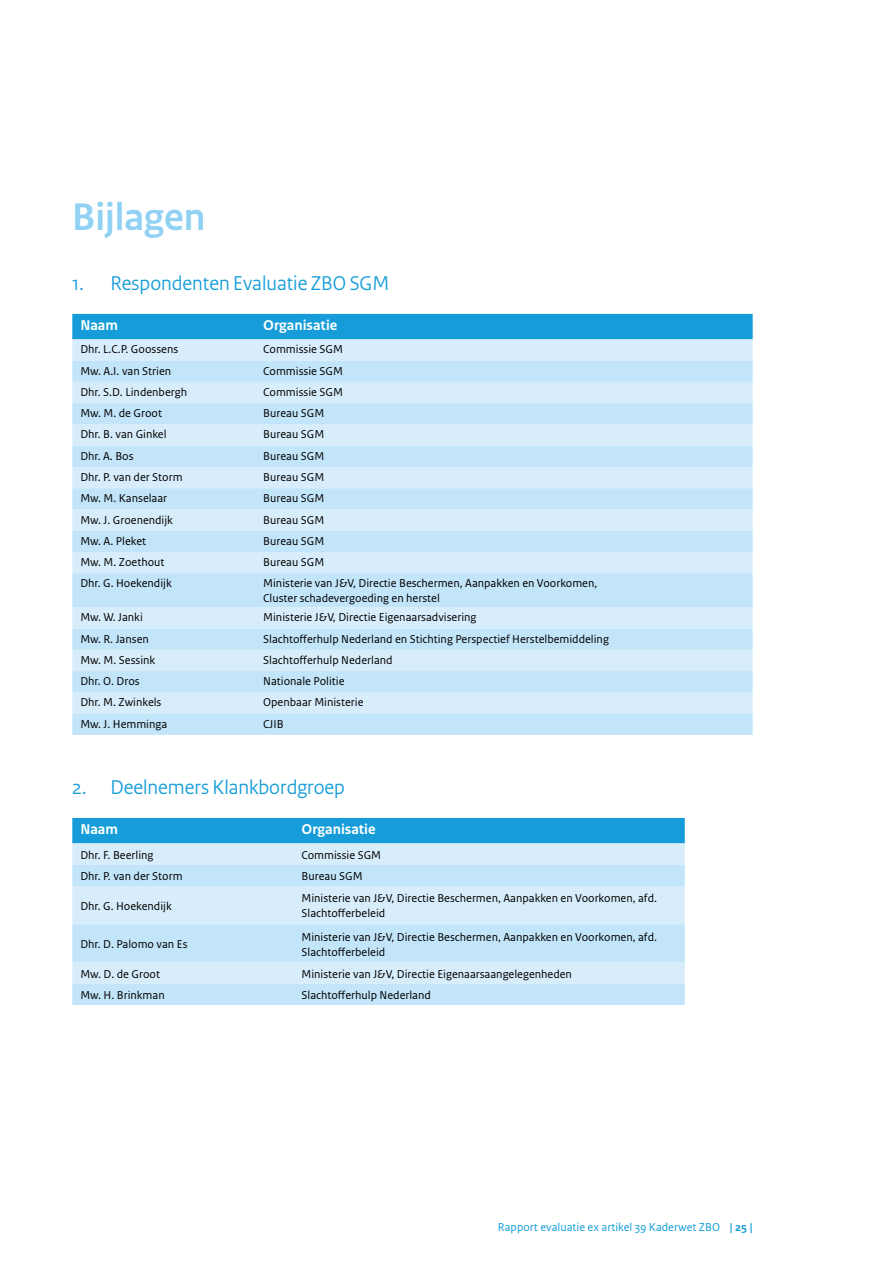
<style>
.page{position:relative;width:893px;height:1263px;background:#fff}
.page>*{position:absolute;margin:0;border:0;box-sizing:border-box;transform-origin:0 0}
.t1{font:700 40.5px "Rijksoverheid Sans Heading";color:#91d2f4}
.t2{font:21px "Rijksoverheid Sans Heading";color:#169dd9}
.t3{font:700 15px "Rijksoverheid Sans Text";color:#fff}
.t4{font:12px/15px "Rijksoverheid Sans Text";color:#000}
.t5{font:12px "Rijksoverheid Sans Text";color:#169dd9}
.s1{font-weight:700}
</style>
<div class="page">
<div style="left:72px;top:314px;width:681px;height:25px;background:#169dd9"></div>
<div style="left:72px;top:339px;width:681px;height:22px;background:#d8edfb"></div>
<svg style="left:72px;top:361px;width:681px;height:374px;background:#cce8f9"></svg>
<div style="left:72px;top:818px;width:613px;height:25px;background:#169dd9"></div>
<div style="left:72px;top:843px;width:613px;height:22px;background:#d8edfb"></div>
<svg style="left:72px;top:865px;width:613px;height:140px;background:#cce8f9"></svg>
<h1 class="t1" style="left:72px;top:194px;width:135px">Bijlagen</h1>
<h2 class="t2" style="left:72px;top:271px;width:318px">1. Respondenten Evaluatie ZBO SGM</h2>
<p class="t3" style="left:80px;top:317px;width:39px">Naam</p>
<p class="t3" style="left:263px;top:317px;width:76px">Organisatie</p>
<p class="t4" style="left:80px;top:342px;width:99px">Dhr. L.C.P. Goossens</p>
<p class="t4" style="left:263px;top:342px;width:81px">Commissie SGM</p>
<p class="t4" style="left:80px;top:363px;width:92px">Mw. A.I. van Strien</p>
<p class="t4" style="left:263px;top:363px;width:81px">Commissie SGM</p>
<p class="t4" style="left:80px;top:385px;width:108px">Dhr. S.D. Lindenbergh</p>
<p class="t4" style="left:263px;top:385px;width:81px">Commissie SGM</p>
<p class="t4" style="left:80px;top:406px;width:83px">Mw. M. de Groot</p>
<p class="t4" style="left:263px;top:406px;width:63px">Bureau SGM</p>
<p class="t4" style="left:80px;top:427px;width:88px">Dhr. B. van Ginkel</p>
<p class="t4" style="left:263px;top:427px;width:63px">Bureau SGM</p>
<p class="t4" style="left:80px;top:448px;width:55px">Dhr. A. Bos</p>
<p class="t4" style="left:263px;top:448px;width:63px">Bureau SGM</p>
<p class="t4" style="left:80px;top:470px;width:104px">Dhr. P. van der Storm</p>
<p class="t4" style="left:263px;top:470px;width:63px">Bureau SGM</p>
<p class="t4" style="left:80px;top:491px;width:88px">Mw. M. Kanselaar</p>
<p class="t4" style="left:263px;top:491px;width:63px">Bureau SGM</p>
<p class="t4" style="left:80px;top:512px;width:94px">Mw. J. Groenendijk</p>
<p class="t4" style="left:263px;top:512px;width:63px">Bureau SGM</p>
<p class="t4" style="left:80px;top:533px;width:67px">Mw. A. Pleket</p>
<p class="t4" style="left:263px;top:533px;width:63px">Bureau SGM</p>
<p class="t4" style="left:80px;top:555px;width:86px">Mw. M. Zoethout</p>
<p class="t4" style="left:263px;top:555px;width:63px">Bureau SGM</p>
<p class="t4" style="left:80px;top:576px;width:93px">Dhr. G. Hoekendijk</p>
<p class="t4" style="left:263px;top:576px;width:336px">Ministerie van J&amp;V, Directie Beschermen, Aanpakken en Voorkomen,<br>Cluster schadevergoeding en herstel</p>
<p class="t4" style="left:80px;top:610px;width:64px">Mw. W. Janki</p>
<p class="t4" style="left:263px;top:610px;width:215px">Ministerie J&amp;V, Directie Eigenaarsadvisering</p>
<p class="t4" style="left:80px;top:631px;width:70px">Mw. R. Jansen</p>
<p class="t4" style="left:263px;top:631px;width:347px">Slachtofferhulp Nederland en Stichting Perspectief Herstelbemiddeling</p>
<p class="t4" style="left:80px;top:653px;width:76px">Mw. M. Sessink</p>
<p class="t4" style="left:263px;top:653px;width:131px">Slachtofferhulp Nederland</p>
<p class="t4" style="left:80px;top:674px;width:61px">Dhr. O. Dros</p>
<p class="t4" style="left:263px;top:674px;width:83px">Nationale Politie</p>
<p class="t4" style="left:80px;top:695px;width:83px">Dhr. M. Zwinkels</p>
<p class="t4" style="left:263px;top:695px;width:102px">Openbaar Ministerie</p>
<p class="t4" style="left:80px;top:716px;width:88px">Mw. J. Hemminga</p>
<p class="t4" style="left:263px;top:716px;width:22px">CJIB</p>
<h2 class="t2" style="left:72px;top:775px;width:274px">2. Deelnemers Klankbordgroep</h2>
<p class="t3" style="left:80px;top:821px;width:39px">Naam</p>
<p class="t3" style="left:301px;top:821px;width:76px">Organisatie</p>
<p class="t4" style="left:80px;top:848px;width:75px">Dhr. F. Beerling</p>
<p class="t4" style="left:301px;top:848px;width:81px">Commissie SGM</p>
<p class="t4" style="left:80px;top:869px;width:104px">Dhr. P. van der Storm</p>
<p class="t4" style="left:301px;top:869px;width:63px">Bureau SGM</p>
<p class="t4" style="left:80px;top:899px;width:93px">Dhr. G. Hoekendijk</p>
<p class="t4" style="left:301px;top:891px;width:357px">Ministerie van J&amp;V, Directie Beschermen, Aanpakken en Voorkomen, afd.<br>Slachtofferbeleid</p>
<p class="t4" style="left:80px;top:937px;width:109px">Dhr. D. Palomo van Es</p>
<p class="t4" style="left:301px;top:929px;width:357px">Ministerie van J&amp;V, Directie Beschermen, Aanpakken en Voorkomen, afd.<br>Slachtofferbeleid</p>
<p class="t4" style="left:80px;top:967px;width:81px">Mw. D. de Groot</p>
<p class="t4" style="left:301px;top:967px;width:272px">Ministerie van J&amp;V, Directie Eigenaarsaangelegenheden</p>
<p class="t4" style="left:80px;top:988px;width:86px">Mw. H. Brinkman</p>
<p class="t4" style="left:301px;top:988px;width:131px">Slachtofferhulp Nederland</p>
<p class="t5" style="left:498px;top:1220px;width:256px">Rapport evaluatie ex artikel 39 Kaderwet ZBO <span class="s1">| 25 |</span></p>
</div>
